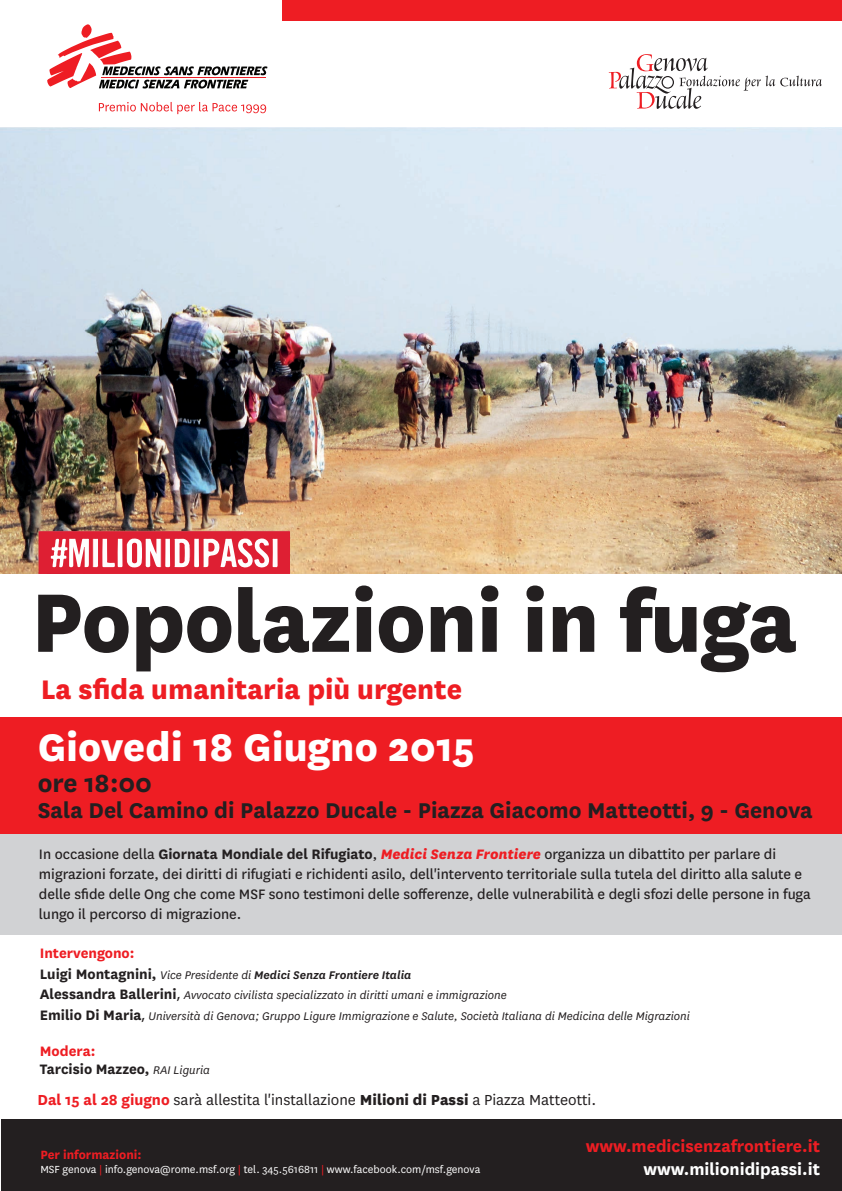
<style>
.page{position:relative;width:842px;height:1191px;background:#fff}
.page>*{position:absolute;margin:0;border:0;box-sizing:border-box;transform-origin:0 0}
.t1{font:800 96.9px "Medecins Sans";letter-spacing:-.01em;color:#231f20}
.t2{font:800 44.9px "Medecins Sans";color:#fff}
.t3{font:800 31.4px "Medecins Sans";color:#ee1d23}
.t4{font:700 28.9px "Medecins Sans";color:#231f20}
.t5{font:700 25px "Medecins Sans";color:#231f20}
.t6{font:700 19px "Medecins Sans";color:#ee1d23}
.t7{font:700 19px "Medecins Sans";color:#fff}
.t8{font:17px "Medecins Sans";color:#231f20}
.t9{font:16px/20px "Medecins Sans Regolare";color:#231f20}
.t10{font:700 16px/18px "Medecins Sans";color:#231f20}
.t11{font:700 16px "Medecins Sans";color:#ee1d23}
.t12{font:700 14px "Medecins Sans";color:#ee1d23}
.t13{font:italic 13px/20.4px "Medecins Sans";color:#231f20}
.t14{font:12px "Medecins Sans";color:#fff}
.s1{font-family:"Medecins Sans";font-weight:700}
.s2{font-family:"Medecins Sans";font-weight:800;font-style:italic;color:#ee1d23}
.s3{font-weight:700;font-style:normal;font-size:16px}
.s4{font-weight:600}
.s5{font-family:"Myriad Pro";font-style:normal;font-size:17px}
.s6{color:#ee1d23}
.s7{font-weight:400;font-style:italic;font-size:13px}
.s8{font-weight:700;color:#ee1d23}
.s9{font-weight:800}
</style>
<div class="page">
<div style="left:0;top:832px;width:842px;height:102px;background:#d1d2d4"></div>
<img style="left:0;top:127px;width:842px;height:447px">
<svg style="left:99px;top:102px;width:167px;height:12px"></svg>
<svg style="left:47px;top:24px;width:220px;height:65px"></svg>
<div style="left:1px;top:1119px;width:841px;height:72px;background:#231f20"></div>
<svg style="left:38px;top:530px;width:252px;height:44px"></svg>
<div style="left:0;top:717px;width:842px;height:116px;background:#ee1d23"></div>
<svg style="left:609px;top:54px;width:213px;height:55px"></svg>
<div style="left:282px;top:0;width:560px;height:20px;background:#ee1d23"></div>
<h1 class="t1" style="left:31px;top:552px;width:768px">Popolazioni in fuga</h1>
<h3 class="t3" style="left:41px;top:667px;width:423px">La sfida umanitaria più urgente</h3>
<h2 class="t2" style="left:38px;top:714px;width:439px">Giovedi 18 Giugno 2015</h2>
<h3 class="t4" style="left:38px;top:762px;width:116px">ore 18:00</h3>
<h3 class="t5" style="left:38px;top:792px;width:776px">Sala Del Camino di Palazzo Ducale - Piazza Giacomo Matteotti, 9 - Genova</h3>
<p class="t9" style="left:39px;top:843px;width:773px">In occasione della <span class="s1">Giornata Mondiale del Rifugiato</span>, <span class="s2">Medici Senza Frontiere</span> organizza un dibattito per parlare di migrazioni forzate, dei diritti di rifugiati e richidenti asilo, dell'intervento territoriale sulla tutela del diritto alla salute e delle sfide delle Ong che come MSF sono testimoni delle sofferenze, delle vulnerabilità e degli sfozi delle persone in fuga lungo il percorso di migrazione.</p>
<p class="t11" style="left:40px;top:942px;width:96px">Intervengono:</p>
<p class="t13" style="left:40px;top:964px;width:652px"><span class="s3">Luigi Montagnini,</span> Vice Presidente di <span class="s4">Medici Senza Frontiere Italia<br></span><span class="s3">Alessandra Ballerini</span><span class="s5">,</span> Avvocato civilista specializzato in diritti umani e immigrazione<br><span class="s3">Emilio Di Maria</span><span class="s5">,</span> Università di Genova; Gruppo Ligure Immigrazione e Salute, Società Italiana di Medicina delle Migrazioni</p>
<p class="t10" style="left:40px;top:1040px;width:172px"><span class="s6">Modera:<br></span>Tarcisio Mazzeo, <span class="s7">RAI Liguria</span></p>
<p class="t8" style="left:38px;top:1088px;width:560px"><span class="s8">Dal 15 al 28 giugno</span> sarà allestita l'installazione <span class="s9">Milioni di Passi</span> a Piazza Matteotti.</p>
<p class="t12" style="left:40px;top:1145px;width:103px">Per informazioni:</p>
<p class="t14" style="left:40px;top:1161px;width:441px">MSF genova <span class="s6">|</span> info.genova@rome.msf.org <span class="s6">|</span> tel. 345.5616811 <span class="s6">|</span> www.facebook.com/msf.genova</p>
<p class="t6" style="left:586px;top:1133px;width:236px">www.medicisenzafrontiere.it</p>
<p class="t7" style="left:643px;top:1156px;width:178px">www.milionidipassi.it</p>
</div>
